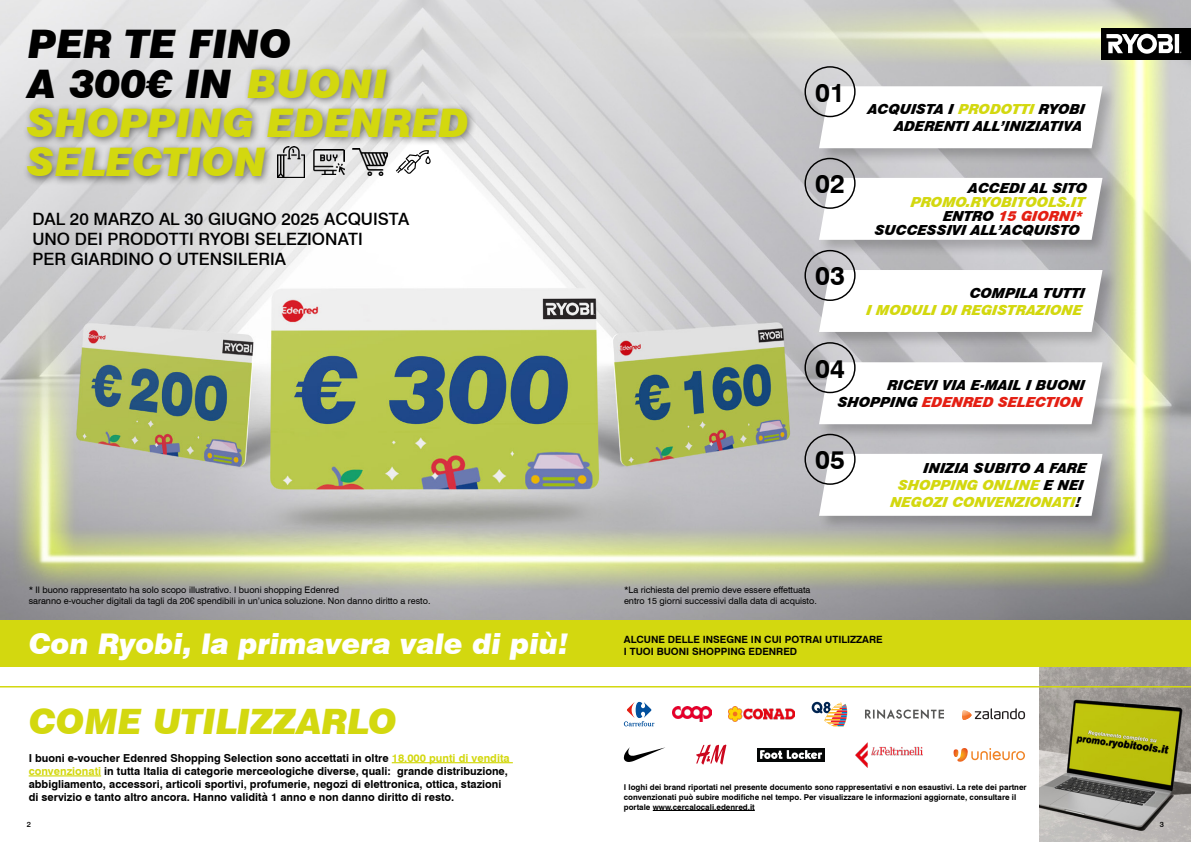
<style>
.page{position:relative;width:1191px;height:842px;background:#fff}
.page>*{position:absolute;margin:0;border:0;box-sizing:border-box;transform-origin:0 0}
.t1{font:italic 900 39.4px/39.4px "Swiss 721 BT";color:#d3d80f}
.t2{font:italic 900 39.4px/39.4px "Swiss 721 BT";color:#000}
.t3{font:italic 900 35px "Swiss 721 BT";color:#d3d80f}
.t4{font:italic 900 28.5px "Swiss 721 BT";color:#fff}
.t5{font:700 26.2px "Swiss 721 BT";color:#000}
.t6{font:500 17px/20px "Swiss 721 BT";color:#000}
.t7{font:italic 900 13.9px/16.6px "Swiss 721 BT";color:#000;text-align:right}
.t8{font:italic 900 13.9px "Swiss 721 BT";color:#d3d80f}
.t9{font:700 11px/13.2px "Swiss 721 BT";color:#000}
.t10{font:700 10px/12px "Swiss 721 BT";color:#000}
.t11{font:9px/10.8px "Swiss 721 BT";color:#000}
.t12{font:700 8px/9.6px "Swiss 721 BT";color:#000}
.t13{font:500 7.5px "Swiss 721 BT";color:#000}
.s1{color:#d3d80f}
.s2{color:#e41f13}
.s3{color:#000}
</style>
<div class="page">
<img style="left:1039px;top:666px;width:152px;height:176px">
<div style="left:0;top:613px;width:1191px;height:53px;background:#d3d80f"></div>
<img style="left:0;top:0;width:1191px;height:620px">
<svg style="left:624px;top:702px;width:30px;height:24px"></svg>
<img style="left:672px;top:706px;width:39px;height:16px">
<img style="left:729px;top:706px;width:65px;height:16px">
<svg style="left:865px;top:709px;width:79px;height:10px"></svg>
<svg style="left:962px;top:708px;width:63px;height:12px"></svg>
<svg style="left:624px;top:747px;width:41px;height:15px"></svg>
<img style="left:855px;top:742px;width:67px;height:25px">
<div style="left:757px;top:748px;width:67px;height:13px;background:#040606"></div>
<svg style="left:760px;top:750px;width:62px;height:9px"></svg>
<svg style="left:696px;top:744px;width:30px;height:20px"></svg>
<svg style="left:953px;top:748px;width:72px;height:14px"></svg>
<hr style="left:0;top:686px;width:1191px;height:1px;background:#d3d80f">
<hr style="left:392px;top:762px;width:121px;height:1px;background:#d3d80f">
<hr style="left:29px;top:775px;width:72px;height:1px;background:#d3d80f">
<svg style="left:811px;top:702px;width:36px;height:24px"></svg>
<hr style="left:653px;top:810px;width:102px;height:1px;background:#000">
<div style="left:1102px;top:28px;width:89px;height:31px;background:#000"></div>
<div style="left:1174px;top:34px;width:5px;height:19px;background:#fff"></div>
<svg style="left:1106px;top:34px;width:67px;height:20px"></svg>
<div style="left:817px;top:84px;width:301px;height:81px;background:#000;opacity:.21"></div>
<svg style="left:819px;top:86px;width:283px;height:62px"></svg>
<div style="left:804px;top:66px;width:51px;height:51px;border:1px solid #000;border-radius:50%"></div>
<div style="left:817px;top:267px;width:301px;height:81px;background:#000;opacity:.21"></div>
<svg style="left:819px;top:270px;width:283px;height:62px"></svg>
<div style="left:804px;top:250px;width:51px;height:51px;border:1px solid #000;border-radius:50%"></div>
<div style="left:817px;top:175px;width:301px;height:81px;background:#000;opacity:.21"></div>
<svg style="left:819px;top:178px;width:283px;height:62px"></svg>
<div style="left:804px;top:158px;width:51px;height:51px;border:1px solid #000;border-radius:50%"></div>
<div style="left:817px;top:360px;width:301px;height:81px;background:#000;opacity:.21"></div>
<svg style="left:819px;top:362px;width:283px;height:62px"></svg>
<div style="left:804px;top:342px;width:51px;height:51px;border:1px solid #000;border-radius:50%"></div>
<div style="left:817px;top:451px;width:301px;height:81px;background:#000;opacity:.21"></div>
<svg style="left:819px;top:454px;width:283px;height:62px"></svg>
<div style="left:804px;top:434px;width:51px;height:51px;border:1px solid #000;border-radius:50%"></div>
<div style="left:22px;top:63px;width:455px;height:123px;background:#000;opacity:.5"></div>
<img style="left:278px;top:146px;width:27px;height:32px">
<img style="left:313px;top:149px;width:31px;height:26px">
<img style="left:353px;top:149px;width:34px;height:26px">
<svg style="left:394px;top:150px;width:37px;height:25px"></svg>
<h1 class="t2" style="left:28px;top:24px;width:361px">PER TE FINO<br>A 300€ IN <span class="s1">BUONI</span></h1>
<h1 class="t1" style="left:27px;top:103px;width:443px">SHOPPING EDENRED<br>SELECTION</h1>
<h3 class="t6" style="left:32px;top:209px;width:378px">DAL 20 MARZO AL 30 GIUGNO 2025 ACQUISTA<br>UNO DEI PRODOTTI RYOBI SELEZIONATI<br>PER GIARDINO O UTENSILERIA</h3>
<p class="t11" style="left:29px;top:584px;width:403px">* Il buono rappresentato ha solo scopo illustrativo. I buoni shopping Edenred<br>saranno e-voucher digitali da tagli da 20€ spendibili in un’unica soluzione. Non danno diritto a resto.</p>
<h3 class="t4" style="left:29px;top:626px;width:541px">Con Ryobi, la primavera vale di più!</h3>
<h2 class="t3" style="left:29px;top:700px;width:370px">COME UTILIZZARLO</h2>
<p class="t9" style="left:29px;top:751px;width:482px">I buoni e-voucher Edenred Shopping Selection sono accettati in oltre <span class="s1">18.000 punti di vendita convenzionati</span> in tutta Italia di categorie merceologiche diverse, quali: grande distribuzione, abbigliamento, accessori, articoli sportivi, profumerie, negozi di elettronica, ottica, stazioni di servizio e tanto altro ancora. Hanno validità 1 anno e non danno diritto di resto.</p>
<p class="t13" style="left:27px;top:819px;width:6px">2</p>
<h3 class="t5" style="left:815px;top:76px;width:31px">01</h3>
<h3 class="t5" style="left:815px;top:168px;width:31px">02</h3>
<h3 class="t5" style="left:815px;top:260px;width:31px">03</h3>
<p class="t7" style="left:893px;top:101px;width:195px;text-align:left;text-indent:-27px">A CQUISTA I <span class="s1">PRODOTTI</span> RYOBI<br>ADERENTI ALL’INIZIATIVA</p>
<p class="t7" style="left:967px;top:180px;width:124px">ACCEDI AL SITO</p>
<p class="t7" style="left:874px;top:195px;width:212px;line-height:13.9px"><span class="s1">PROMO.RYOBITOOLS.IT<br></span>ENTRO <span class="s2">15 GIORNI*<br></span>SUCCESSIVI ALL’ACQUISTO</p>
<p class="t7" style="left:969px;top:285px;width:120px">COMPILA TUTTI</p>
<p class="t8" style="left:866px;top:301px;width:220px">I MODULI DI REGISTRAZIONE</p>
<h3 class="t5" style="left:815px;top:352px;width:31px">04</h3>
<p class="t7" style="left:837px;top:377px;width:252px">RICEVI VIA E-MAIL I BUONI<br>SHOPPING <span class="s2">EDENRED SELECTION</span></p>
<h3 class="t5" style="left:815px;top:444px;width:31px">05</h3>
<p class="t11" style="left:624px;top:584px;width:194px">*La richiesta del premio deve essere effettuata entro 15 giorni successivi dalla data di acquisto.</p>
<p class="t7" style="left:923px;top:460px;width:167px">INIZIA SUBITO A FARE</p>
<p class="t8" style="left:897px;top:477px;width:190px">SHOPPING ONLINE <span class="s3">E NEI</span></p>
<p class="t8" style="left:889px;top:493px;width:195px">NEGOZI CONVENZIONATI<span class="s3">!</span></p>
<p class="t10" style="left:624px;top:634px;width:260px">ALCUNE DELLE INSEGNE IN CUI POTRAI UTILIZZARE<br>I TUOI BUONI SHOPPING EDENRED</p>
<p class="t12" style="left:624px;top:783px;width:404px">I loghi dei brand riportati nel presente documento sono rappresentativi e non esaustivi. La rete dei partner convenzionati può subire modifiche nel tempo. Per visualizzare le informazioni aggiornate, consultare il portale www.cercalocali.edenred.it</p>
<p class="t13" style="left:1159px;top:819px;width:6px">3</p>
</div>
